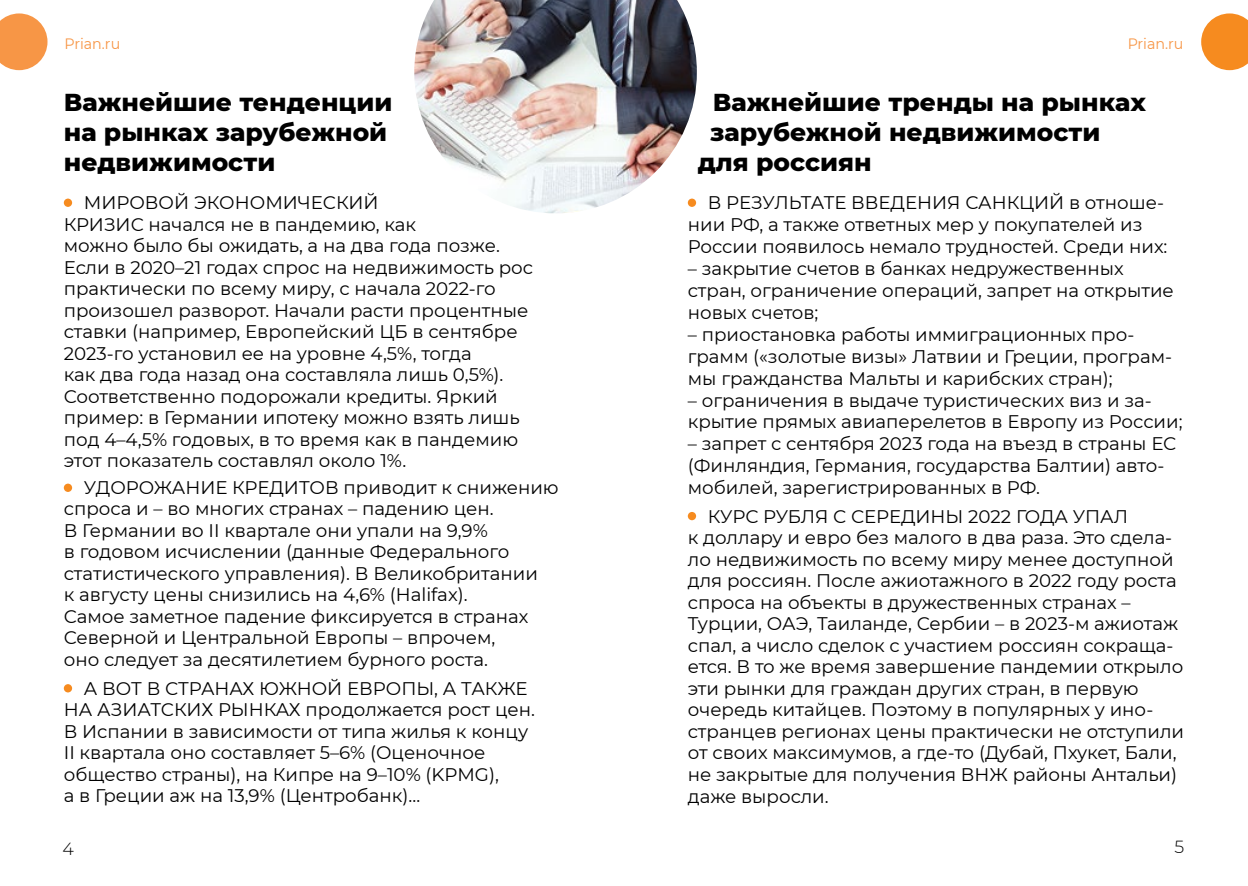
<style>
.page{position:relative;width:1248px;height:886px;background:#fff}
.page>*{position:absolute;margin:0;border:0;box-sizing:border-box;transform-origin:0 0}
.t1{font:800 25px/30px "Montserrat";color:#000}
.t2{font:18.25px/21.5px "Montserrat";color:#000}
.t3{font:300 17.5px "Montserrat";color:#000}
.t4{font:15px "Montserrat";color:#f79646;scale:.95 1}
</style>
<div class="page">
<div style="left:64px;top:199px;width:8px;height:8px;background:#f68b1f;border-radius:50%"></div>
<div style="left:64px;top:484px;width:8px;height:8px;background:#f68b1f;border-radius:50%"></div>
<div style="left:64px;top:684px;width:8px;height:8px;background:#f68b1f;border-radius:50%"></div>
<svg style="left:0;top:13px;width:47px;height:57px;background:#f8a663"></svg>
<svg style="left:1201px;top:13px;width:46px;height:57px;background:#f79e44"></svg>
<img style="left:414px;top:0;width:282px;height:213px">
<div style="left:687px;top:199px;width:9px;height:8px;background:#f68b1f;border-radius:50%"></div>
<div style="left:687px;top:512px;width:9px;height:8px;background:#f68b1f;border-radius:50%"></div>
<p class="t4" style="left:64px;top:34px;width:60px">Prian.ru</p>
<h1 class="t1" style="left:64px;top:85px;width:330px">Важнейшие тенденции на рынках зарубежной недвижимости</h1>
<p class="t2" style="left:64px;top:191px;width:471px;text-indent:20px">МИРОВОЙ ЭКОНОМИЧЕСКИЙ<br>КРИЗИС начался не в пандемию, как<br>можно было бы ожидать, а на два года позже.<br>Если в 2020–21 годах спрос на недвижимость рос практически по всему миру, с начала 2022-го произошел разворот. Начали расти процентные ставки (например, Европейский ЦБ в сентябре 2023-го установил ее на уровне 4,5%, тогда<br>как два года назад она составляла лишь 0,5%).<br>Соответственно подорожали кредиты. Яркий пример: в Германии ипотеку можно взять лишь под 4–4,5% годовых, в то время как в пандемию этот показатель составлял около 1%.</p>
<p class="t2" style="left:64px;top:476px;width:496px;text-indent:20px">УДОРОЖАНИЕ КРЕДИТОВ приводит к снижению спроса и – во многих странах – падению цен.<br>В Германии во II квартале они упали на 9,9%<br>в годовом исчислении (данные Федерального статистического управления). В Великобритании<br>к августу цены снизились на 4,6% (Halifax).<br>Самое заметное падение фиксируется в странах Северной и Центральной Европы – впрочем,<br>оно следует за десятилетием бурного роста.</p>
<p class="t2" style="left:64px;top:677px;width:472px;text-indent:20px">А ВОТ В СТРАНАХ ЮЖНОЙ ЕВРОПЫ, А ТАКЖЕ НА АЗИАТСКИХ РЫНКАХ продолжается рост цен.<br>В Испании в зависимости от типа жилья к концу II квартала оно составляет 5–6% (Оценочное общество страны), на Кипре на 9–10% (KPMG),<br>а в Греции аж на 13,9% (Центробанк)…</p>
<p class="t4" style="left:1127px;top:34px;width:60px">Prian.ru</p>
<h1 class="t1" style="left:712px;top:85px;width:434px">Важнейшие тренды на рынках</h1>
<h1 class="t1" style="left:710px;top:115px;width:391px">зарубежной недвижимости</h1>
<h1 class="t1" style="left:697px;top:145px;width:175px">для россиян</h1>
<p class="t2" style="left:687px;top:191px;width:481px;text-indent:20px">В РЕЗУЛЬТАТЕ ВВЕДЕНИЯ САНКЦИЙ в отноше&shy;нии РФ, а также ответных мер у покупателей из<br>России появилось немало трудностей. Среди них:</p>
<p class="t2" style="left:687px;top:257px;width:487px">– закрытие счетов в банках недружественных стран, ограничение операций, запрет на открытие новых счетов;</p>
<p class="t2" style="left:687px;top:323px;width:486px">– приостановка работы иммиграционных про&shy;грамм («золотые визы» Латвии и Греции, програм&shy;мы гражданства Мальты и карибских стран);</p>
<p class="t2" style="left:687px;top:388px;width:496px">– ограничения в выдаче туристических виз и за&shy;крытие прямых авиаперелетов в Европу из России;</p>
<p class="t2" style="left:687px;top:432px;width:490px">– запрет с сентября 2023 года на въезд в страны ЕС (Финляндия, Германия, государства Балтии) авто&shy;мобилей, зарегистрированных в РФ.</p>
<p class="t2" style="left:687px;top:505px;width:498px;text-indent:20px">КУРС РУБЛЯ С СЕРЕДИНЫ 2022 ГОДА УПАЛ<br>к доллару и евро без малого в два раза. Это сдела&shy;ло недвижимость по всему миру менее доступной для россиян. После ажиотажного в 2022 году роста спроса на объекты в дружественных странах – Турции, ОАЭ, Таиланде, Сербии – в 2023-м ажиотаж спал, а число сделок с участием россиян сокраща&shy;ется. В то же время завершение пандемии открыло эти рынки для граждан других стран, в первую очередь китайцев. Поэтому в популярных у ино&shy;странцев регионах цены практически не отступили от своих максимумов, а где-то (Дубай, Пхукет, Бали, не закрытые для получения ВНЖ районы Антальи) даже выросли.</p>
<p class="t3" style="left:62px;top:837px;width:13px">4</p>
<p class="t3" style="left:1174px;top:835px;width:11px">5</p>
</div>
